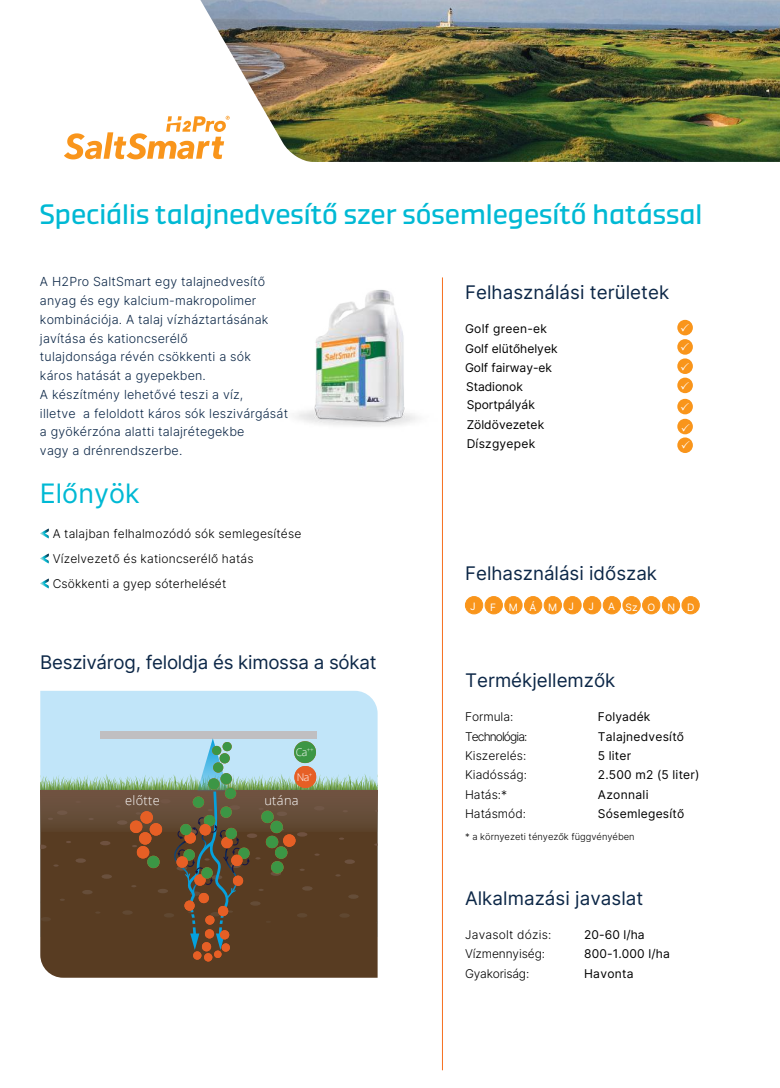
<style>
.page{position:relative;width:780px;height:1088px;background:#fff}
.page>*{position:absolute;margin:0;border:0;box-sizing:border-box;transform-origin:0 0}
.t1{font:28.12px "Demo";color:#00b9d4}
.t2{font:26.75px "Inter";color:#00b9d4}
.t3{font:18.75px "Inter";color:#0c2747}
.t4{font:300 12.88px "Open Sans";letter-spacing:.02em;color:#fff}
.t5{font:300 12.5px/18.8px "Inter";letter-spacing:.015em;color:#0c2747}
.t6{font:12px/19.2px "Inter";letter-spacing:.01em;color:#000}
.t7{font:300 12px/25px "Inter";letter-spacing:.01em;color:#000}
.t8{font:300 12px "Inter";letter-spacing:-.01em;color:#000}
.t9{font:300 12px "Inter";letter-spacing:-.075em;color:#000}
.t10{font:300 12px "Inter";letter-spacing:-.015em;color:#000}
.t11{font:300 10.62px "Open Sans";color:#fff}
.t12{font:10.25px "Inter";letter-spacing:1.13em;color:#fff}
.t13{font:300 9.38px "Inter";color:#000}
</style>
<div class="page">
<hr style="left:442px;top:277px;width:1px;height:793px;background:#f67020">
<img style="left:295px;top:290px;width:122px;height:136px">
<svg style="left:40px;top:529px;width:9px;height:9px"></svg>
<svg style="left:40px;top:554px;width:9px;height:9px"></svg>
<svg style="left:40px;top:579px;width:9px;height:9px"></svg>
<div style="left:677px;top:320px;width:15px;height:15px;background:#f9951b;border-radius:50%"></div>
<div style="left:677px;top:339px;width:15px;height:16px;background:#f9951b;border-radius:50%"></div>
<div style="left:677px;top:358px;width:15px;height:16px;background:#f9951b;border-radius:50%"></div>
<div style="left:677px;top:378px;width:15px;height:15px;background:#f9951b;border-radius:50%"></div>
<div style="left:677px;top:399px;width:15px;height:15px;background:#f9951b;border-radius:50%"></div>
<div style="left:677px;top:419px;width:15px;height:15px;background:#f9951b;border-radius:50%"></div>
<div style="left:465px;top:596px;width:17px;height:18px;background:#f9951b;border-radius:50%"></div>
<div style="left:465px;top:596px;width:18px;height:18px;border:1px solid #f9951b;border-radius:50%"></div>
<div style="left:485px;top:596px;width:17px;height:18px;background:#f9951b;border-radius:50%"></div>
<div style="left:484px;top:596px;width:18px;height:18px;border:1px solid #f9951b;border-radius:50%"></div>
<div style="left:504px;top:596px;width:18px;height:18px;background:#f9951b;border-radius:50%"></div>
<div style="left:504px;top:596px;width:18px;height:18px;border:1px solid #f9951b;border-radius:50%"></div>
<div style="left:524px;top:596px;width:17px;height:18px;background:#f9951b;border-radius:50%"></div>
<div style="left:524px;top:596px;width:18px;height:18px;border:1px solid #f9951b;border-radius:50%"></div>
<div style="left:544px;top:596px;width:17px;height:18px;background:#f9951b;border-radius:50%"></div>
<div style="left:544px;top:596px;width:17px;height:18px;border:1px solid #f9951b;border-radius:50%"></div>
<div style="left:564px;top:596px;width:17px;height:18px;background:#f9951b;border-radius:50%"></div>
<div style="left:563px;top:596px;width:18px;height:18px;border:1px solid #f9951b;border-radius:50%"></div>
<div style="left:583px;top:596px;width:17px;height:18px;background:#f9951b;border-radius:50%"></div>
<div style="left:583px;top:596px;width:18px;height:18px;border:1px solid #f9951b;border-radius:50%"></div>
<div style="left:603px;top:596px;width:17px;height:18px;background:#f9951b;border-radius:50%"></div>
<div style="left:603px;top:596px;width:17px;height:18px;border:1px solid #f9951b;border-radius:50%"></div>
<div style="left:623px;top:596px;width:17px;height:18px;background:#f9951b;border-radius:50%"></div>
<div style="left:622px;top:596px;width:18px;height:18px;border:1px solid #f9951b;border-radius:50%"></div>
<div style="left:642px;top:596px;width:18px;height:18px;background:#f9951b;border-radius:50%"></div>
<div style="left:642px;top:596px;width:18px;height:18px;border:1px solid #f9951b;border-radius:50%"></div>
<div style="left:662px;top:596px;width:17px;height:18px;background:#f9951b;border-radius:50%"></div>
<div style="left:662px;top:596px;width:18px;height:18px;border:1px solid #f9951b;border-radius:50%"></div>
<div style="left:682px;top:596px;width:17px;height:18px;background:#f9951b;border-radius:50%"></div>
<div style="left:681px;top:596px;width:18px;height:18px;border:1px solid #f9951b;border-radius:50%"></div>
<div style="left:40px;top:691px;width:337px;height:82px;background:#c1e5f9"></div>
<div style="left:40px;top:790px;width:337px;height:188px;background:#583c22"></div>
<div style="left:101px;top:731px;width:216px;height:7px;background:#c0bfc1"></div>
<svg style="left:197px;top:738px;width:31px;height:35px"></svg>
<div style="left:213px;top:762px;width:10px;height:11px;background:#3c9645;border-radius:5px"></div>
<div style="left:219px;top:753px;width:11px;height:10px;background:#3c9645;border-radius:5px"></div>
<div style="left:212px;top:746px;width:9px;height:9px;background:#3c9645;border-radius:5px"></div>
<div style="left:222px;top:742px;width:10px;height:9px;background:#3c9645;border-radius:5px"></div>
<div style="left:202px;top:942px;width:9px;height:9px;background:#e65f25;border-radius:5px"></div>
<svg style="left:221px;top:943px;width:9px;height:9px"></svg>
<div style="left:193px;top:951px;width:8px;height:9px;background:#e65f25;border-radius:4px"></div>
<div style="left:204px;top:953px;width:8px;height:8px;background:#e65f25;border-radius:4px"></div>
<div style="left:214px;top:950px;width:7px;height:8px;background:#e65f25;border-radius:4px"></div>
<svg style="left:40px;top:773px;width:338px;height:177px"></svg>
<div style="left:201px;top:867px;width:12px;height:11px;background:#3c9645;border-radius:6px"></div>
<div style="left:294px;top:766px;width:22px;height:22px;background:#e65f25;border-radius:11px"></div>
<div style="left:294px;top:741px;width:22px;height:22px;background:#3c9645;border-radius:11px"></div>
<img style="left:200px;top:0;width:580px;height:162px">
<svg style="left:64px;top:116px;width:166px;height:43px"></svg>
<svg style="left:677px;top:437px;width:15px;height:16px"></svg>
<svg style="left:404px;top:354px;width:9px;height:10px"></svg>
<svg style="left:681px;top:441px;width:12px;height:9px"></svg>
<h1 class="t1" style="left:40px;top:197px;width:664px">Speciális talajnedvesítő szer sósemlegesítő hatással</h1>
<p class="t5" style="left:40px;top:272px;width:250px">A H2Pro SaltSmart egy talajnedvesítő anyag és egy kalcium-makropolimer kombinációja. A talaj vízháztartásának javítása és kationcserélő<br>tulajdonsága révén csökkenti a sók<br>káros hatását a gyepekben.<br>A készítmény lehetővé teszi a víz,<br>illetve a feloldott káros sók leszivárgását a gyökérzóna alatti talajrétegekbe<br>vagy a drénrendszerbe.</p>
<h2 class="t2" style="left:40px;top:474px;width:101px">Előnyök</h2>
<p class="t7" style="left:53px;top:520px;width:250px">A talajban felhalmozódó sók semlegesítése<br>Vízelvezető és kationcserélő hatás<br>Csökkenti a gyep sóterhelését</p>
<h3 class="t3" style="left:40px;top:648px;width:338px">Beszivárog, feloldja és kimossa a sókat</h3>
<p class="t11" style="left:296px;top:745px;width:19px">Ca<sup>++</sup></p>
<p class="t11" style="left:297px;top:770px;width:17px">Na<sup>+</sup></p>
<p class="t4" style="left:125px;top:791px;width:36px">előtte</p>
<p class="t4" style="left:264px;top:791px;width:36px">utána</p>
<h3 class="t3" style="left:465px;top:278px;width:206px">Felhasználási területek</h3>
<p class="t6" style="left:465px;top:319px;width:94px">Golf green-ek<br>Golf elütőhelyek<br>Golf fairway-ek</p>
<p class="t6" style="left:466px;top:395px;width:79px;line-height:19.8px">Sportpályák<br>Zöldövezetek</p>
<p class="t6" style="left:466px;top:433px;width:70px">Díszgyepek</p>
<p class="t6" style="left:466px;top:376px;width:58px">Stadionok</p>
<h3 class="t3" style="left:465px;top:559px;width:193px">Felhasználási időszak</h3>
<p class="t12" style="left:470px;top:599px;width:7px">J</p>
<p class="t12" style="left:490px;top:599px;width:85px">FMÁ MJ</p>
<p class="t12" style="left:588px;top:598px;width:7px">J</p>
<p class="t12" style="left:608px;top:599px;width:88px">ASz OND</p>
<h3 class="t3" style="left:465px;top:666px;width:152px">Termékjellemzők</h3>
<p class="t7" style="left:465px;top:704px;width:50px">Formula:</p>
<p class="t6" style="left:598px;top:707px;width:54px">Folyadék</p>
<p class="t9" style="left:465px;top:727px;width:64px">Technológia:</p>
<p class="t6" style="left:598px;top:726px;width:88px">Talajnedvesítő</p>
<p class="t7" style="left:465px;top:743px;width:63px">Kiszerelés:</p>
<p class="t6" style="left:598px;top:746px;width:35px">5 liter</p>
<p class="t7" style="left:465px;top:762px;width:63px">Kiadósság:</p>
<p class="t6" style="left:598px;top:765px;width:103px">2.500 m2 (5 liter)</p>
<p class="t7" style="left:465px;top:781px;width:44px">Hatás:*</p>
<p class="t6" style="left:598px;top:784px;width:52px">Azonnali</p>
<p class="t7" style="left:465px;top:801px;width:62px">Hatásmód:</p>
<p class="t6" style="left:598px;top:803px;width:88px">Sósemlegesítő</p>
<p class="t13" style="left:465px;top:829px;width:171px">* a környezeti tényezők függvényében</p>
<h3 class="t3" style="left:465px;top:884px;width:180px">Alkalmazási javaslat</h3>
<p class="t7" style="left:465px;top:922px;width:88px">Javasolt dózis:</p>
<p class="t6" style="left:584px;top:925px;width:62px">20-60 l/ha</p>
<p class="t8" style="left:465px;top:945px;width:81px">Vízmennyiség:</p>
<p class="t6" style="left:584px;top:944px;width:87px">800-1.000 l/ha</p>
<p class="t10" style="left:465px;top:964px;width:66px">Gyakoriság:</p>
<p class="t6" style="left:584px;top:963px;width:51px">Havonta</p>
</div>
